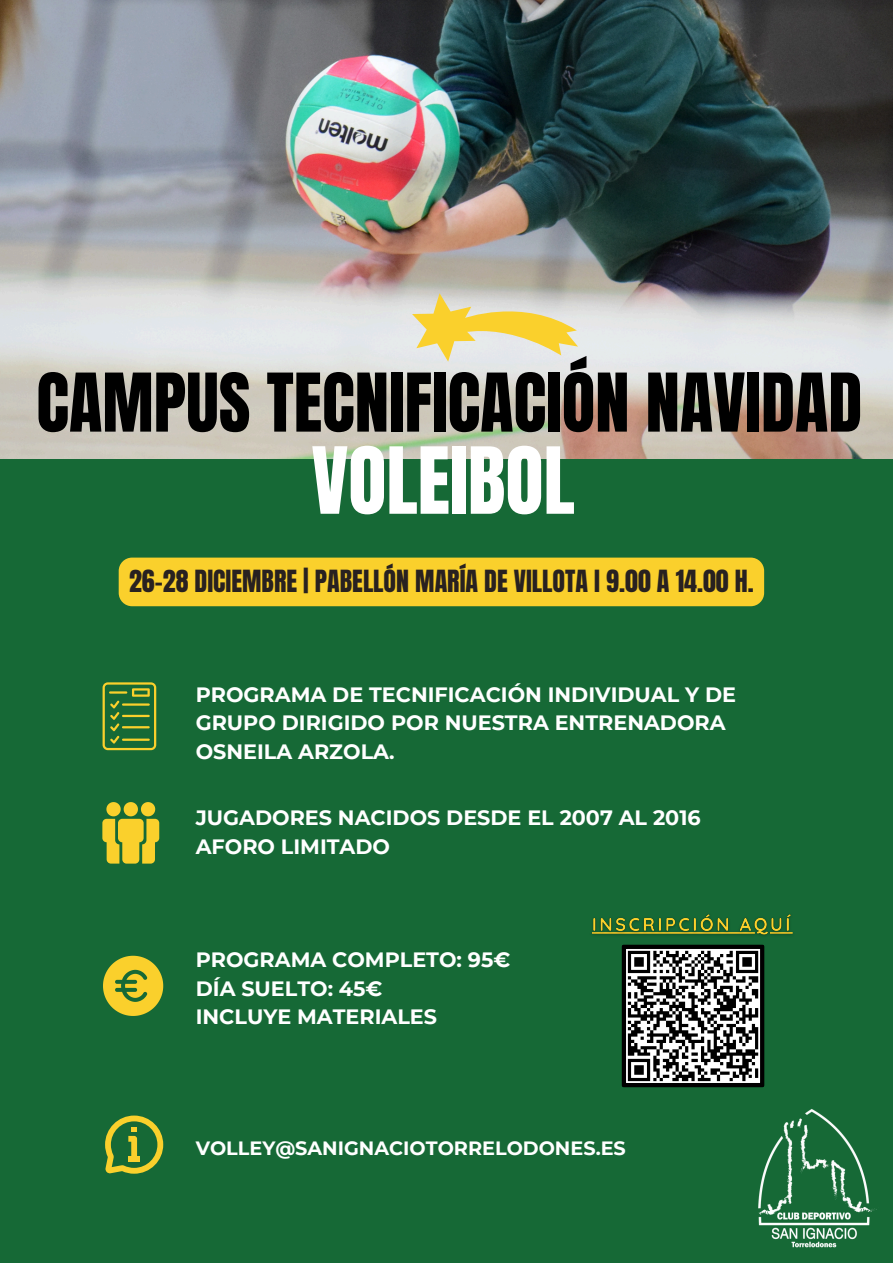
<style>
.page{position:relative;width:893px;height:1263px;background:#166936}
.page>*{position:absolute;margin:0;border:0;box-sizing:border-box;transform-origin:0 0}
.t1{font:78.53px "Anton";color:#fff}
.t2{font:68.78px "Anton";color:#000}
.t3{font:25.95px "Anton";color:#282120}
.t4{font:700 20.7px/28.7px "Montserrat";color:#fff}
.t5{font:700 19.2px "Montserrat";color:#fff}
</style>
<div class="page">
<img style="left:758px;top:1109px;width:119px;height:139px">
<img style="left:0;top:0;width:893px;height:458px">
<svg style="left:410px;top:292px;width:168px;height:71px;background:#e7d99f"></svg>
<div style="left:119px;top:558px;width:645px;height:48px;background:#fad02c;border-radius:13px"></div>
<img style="left:591px;top:914px;width:202px;height:22px">
<svg style="left:103px;top:682px;width:53px;height:68px"></svg>
<svg style="left:102px;top:802px;width:57px;height:61px"></svg>
<svg style="left:103px;top:956px;width:60px;height:60px"></svg>
<svg style="left:105px;top:1115px;width:58px;height:58px"></svg>
<svg style="left:621px;top:944px;width:143px;height:143px;background:#777877"></svg>
<h1 class="t2" style="left:36px;top:353px;width:827px">CAMPUS TECNIFICACIÓN NAVIDAD</h1>
<h1 class="t1" style="left:311px;top:424px;width:265px">VOLEIBOL</h1>
<h2 class="t3" style="left:129px;top:562px;width:626px">26-28 DICIEMBRE | PABELLÓN MARÍA DE VILLOTA I 9.00 A 14.00 H.</h2>
<p class="t4" style="left:196px;top:680px;width:542px">PROGRAMA DE TECNIFICACIÓN INDIVIDUAL Y DE<br>GRUPO DIRIGIDO POR NUESTRA ENTRENADORA<br>OSNEILA ARZOLA.</p>
<h3 class="t4" style="left:196px;top:803px;width:506px">JUGADORES NACIDOS DESDE EL 2007 AL 2016<br>AFORO LIMITADO</h3>
<p class="t4" style="left:196px;top:945px;width:316px">PROGRAMA COMPLETO: 95€<br>DÍA SUELTO: 45€<br>INCLUYE MATERIALES</p>
<h3 class="t5" style="left:196px;top:1137px;width:431px">VOLLEY@SANIGNACIOTORRELODONES.ES</h3>
</div>
